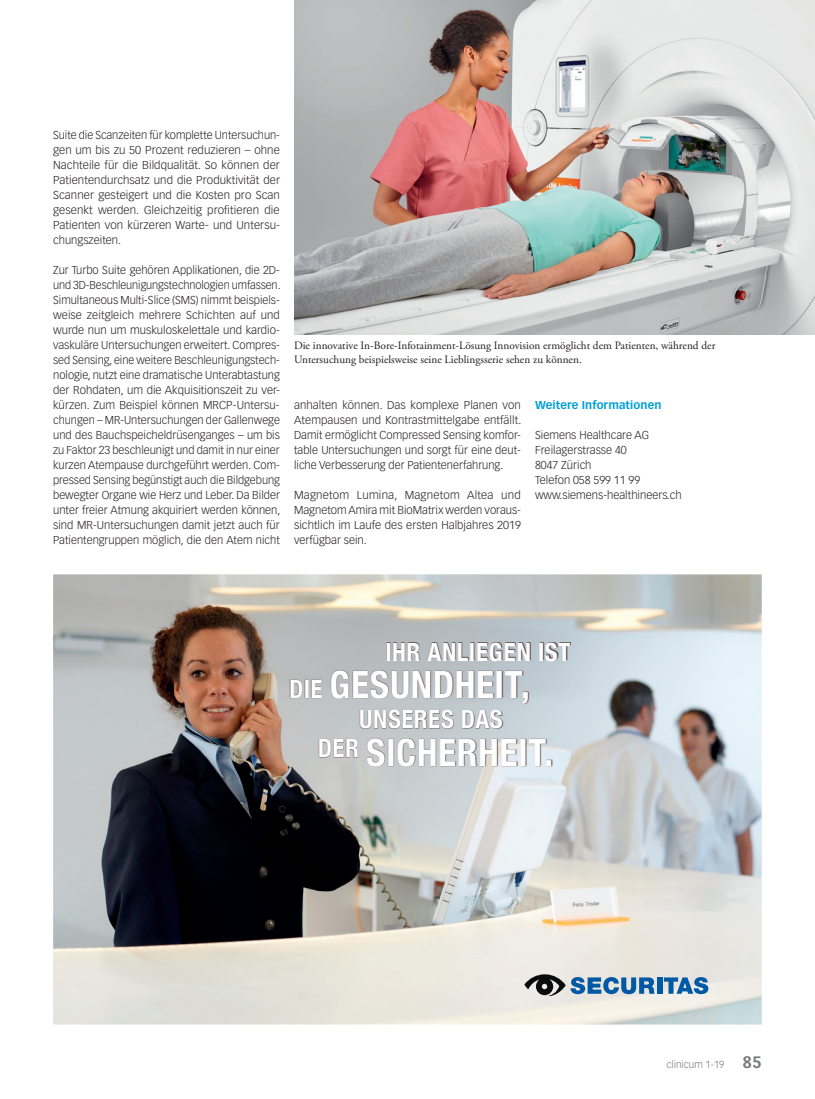
<style>
.page{position:relative;width:815px;height:1099px;background:#fff}
.page>*{position:absolute;margin:0;border:0;box-sizing:border-box;transform-origin:0 0}
.t1{font:700 condensed 37.5px "Helvetica Neue";letter-spacing:.015em;color:#fff}
.t2{font:700 condensed 25px "Helvetica Neue";letter-spacing:.02em;color:#fff}
.t3{font:300 11.25px/15px "Vectora LT Std";color:#231f20;text-align:justify}
.t4{font:11.25px/13.5px "Adobe Garamond Pro";color:#231f20}
.t5{font:700 11.25px "Vectora LT Std";letter-spacing:.005em;color:#009fda}
.t6{font:300 10px "Vectora LT Std";color:#76787b}
.s1{font-size:25px}
.s2{font-weight:700;font-size:16.25px}
</style>
<div class="page">
<img style="left:294px;top:0;width:521px;height:334px">
<img style="left:53px;top:574px;width:709px;height:450px">
<img style="left:290px;top:642px;width:281px;height:124px">
<div style="left:657px;top:977px;width:5px;height:16px;background:#0159a5"></div>
<svg style="left:664px;top:977px;width:44px;height:17px"></svg>
<svg style="left:524px;top:974px;width:131px;height:21px;background:#7b95aa"></svg>
<p class="t3" style="left:53px;top:128px;width:228px">Suite die Scanzeiten für komplette Untersuchun&shy;gen um bis zu 50 Prozent reduzieren – ohne Nachteile für die Bildqualität. So können der Patientendurchsatz und die Produktivität der Scanner gesteigert und die Kosten pro Scan gesenkt werden. Gleichzeitig profitieren die Patienten von kürzeren Warte- und Untersu&shy;chungszeiten.</p>
<p class="t3" style="left:53px;top:263px;width:229px">Zur Turbo Suite gehören Applikationen, die 2D&shy;und 3D-Beschleunigungstechnologien umfassen.<br>Simultaneous Multi-Slice (SMS) nimmt beispiels&shy;weise zeitgleich mehrere Schichten auf und wurde nun um muskuloskelettale und kardio&shy;vaskuläre Untersuchungen erweitert. Compres&shy;sed Sensing, eine weitere Beschleunigungstech&shy;nologie, nutzt eine dramatische Unterabtastung der Rohdaten, um die Akquisitionszeit zu ver&shy;kürzen. Zum Beispiel können MRCP-Untersu&shy;chungen – MR-Untersuchungen der Gallenwege und des Bauchspeicheldrüsenganges – um bis zu Faktor 23 beschleunigt und damit in nur einer kurzen Atempause durchgeführt werden. Com&shy;pressed Sensing begünstigt auch die Bildgebung bewegter Organe wie Herz und Leber. Da Bilder unter freier Atmung akquiriert werden können, sind MR-Untersuchungen damit jetzt auch für Patientengruppen möglich, die den Atem nicht</p>
<p class="t4" style="left:294px;top:339px;width:423px">Die innovative In-Bore-Infotainment-Lösung Innovision ermöglicht dem Patienten, während der<br>Untersuchung beispielsweise seine Lieblingsserie sehen zu können.</p>
<p class="t5" style="left:535px;top:398px;width:128px">Weitere Informationen</p>
<p class="t3" style="left:535px;top:428px;width:148px;text-align:left">Siemens Healthcare AG<br>Freilagerstrasse 40<br>8047 Zürich<br>Telefon 058 599 11 99 www.siemens-healthineers.ch</p>
<p class="t3" style="left:294px;top:398px;width:229px">anhalten können. Das komplexe Planen von Atempausen und Kontrastmittelgabe entfällt.<br>Damit ermöglicht Compressed Sensing komfor&shy;table Untersuchungen und sorgt für eine deut&shy;liche Verbesserung der Patientenerfahrung.</p>
<p class="t3" style="left:294px;top:488px;width:228px">Magnetom Lumina, Magnetom Altea und Magnetom Amira mit BioMatrix werden voraus&shy;sichtlich im Laufe des ersten Halbjahres 2019 verfügbar sein.</p>
<h2 class="t2" style="left:385px;top:631px;width:187px">IHR ANLIEGEN IST</h2>
<h1 class="t1" style="left:289px;top:653px;width:242px"><span class="s1">DIE</span> GESUNDHEIT,</h1>
<h2 class="t2" style="left:359px;top:698px;width:145px">UNSERES DAS</h2>
<h1 class="t1" style="left:318px;top:721px;width:237px"><sup>DER</sup> SICHERHEIT.</h1>
<p class="t6" style="left:667px;top:1058px;width:97px">clinicum 1-19 <span class="s2">85</span></p>
</div>
